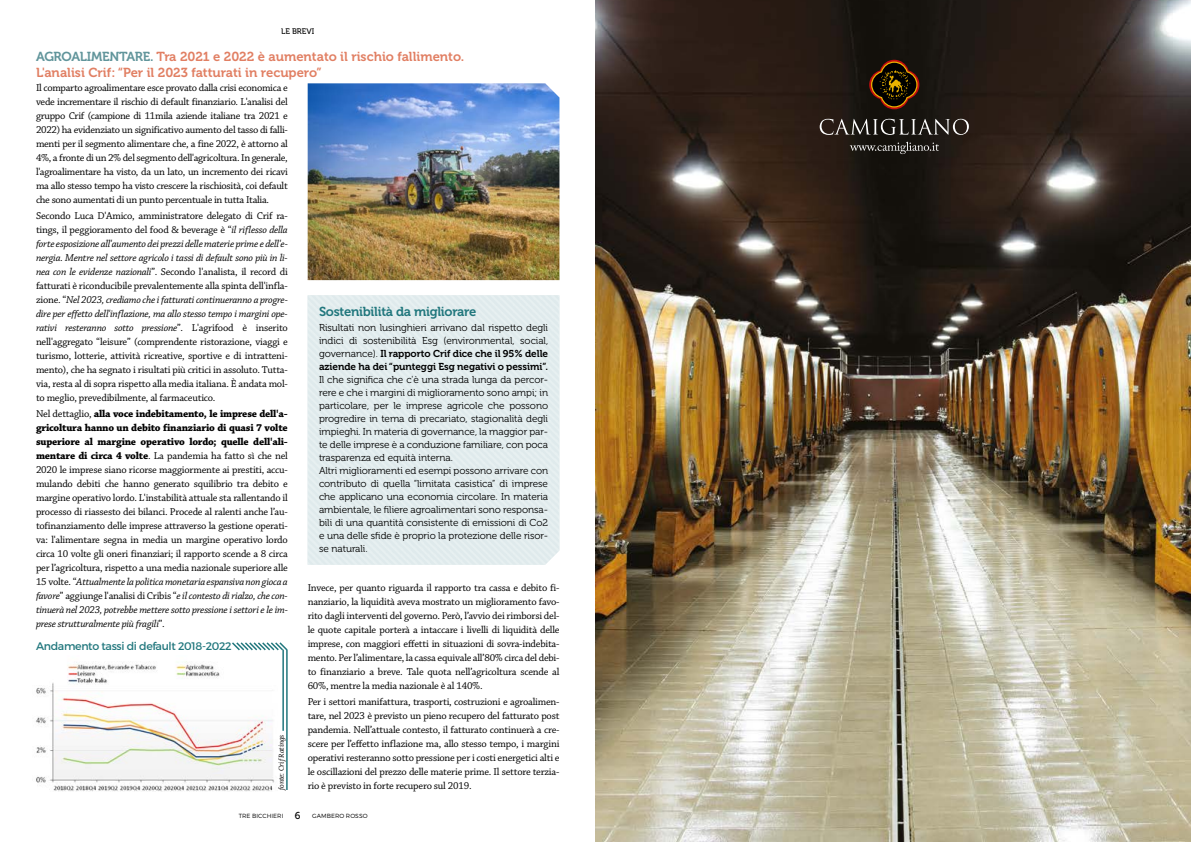
<style>
.page{position:relative;width:1191px;height:842px;background:#fff}
.page>*{position:absolute;margin:0;border:0;box-sizing:border-box;transform-origin:0 0}
.t1{font:13px/16px "Museo 700";color:#e17f63}
.t2{font:13px "Museo 700";letter-spacing:-.02em;color:#21777d}
.t3{font:11px "Montserrat";letter-spacing:-.03em;color:#21777d}
.t4{font:10.5px/14px "Chaparral Pro";letter-spacing:-.02em;color:#000;text-align:justify}
.t5{font:10px/13px "Museo 300";letter-spacing:-.005em;color:#000}
.t6{font:10px/13px "Museo 700";letter-spacing:-.005em;color:#000}
.t7{font:8px "Museo 500";color:#000}
.t8{font:italic 7px "Lora";letter-spacing:-.02em;color:#000}
.t9{font:300 6px "Montserrat";letter-spacing:.01em;color:#000}
.s1{color:#61959b}
.s2{font-style:italic}
.s3{font-weight:700}
.s4{font-family:"Museo 300"}
.s5{font-family:"Museo 500";font-weight:400;font-size:10px}
</style>
<div class="page">
<img style="left:595px;top:0;width:596px;height:842px">
<svg style="left:819px;top:119px;width:150px;height:16px;background:#4a4641"></svg>
<svg style="left:850px;top:142px;width:89px;height:12px"></svg>
<svg style="left:869px;top:60px;width:50px;height:49px;background:#3a1b07"></svg>
<img style="left:879px;top:69px;width:31px;height:30px">
<hr style="left:282px;top:650px;width:2px;height:81px;background:#21777d">
<hr style="left:286px;top:650px;width:2px;height:140px;background:#21777d">
<svg style="left:232px;top:642px;width:56px;height:10px"></svg>
<img style="left:36px;top:661px;width:238px;height:130px">
<img style="left:308px;top:83px;width:251px;height:197px">
<p class="t7" style="left:281px;top:27px;width:34px">LE BREVI</p>
<p class="t1" style="left:36px;top:48px;width:430px"><span class="s1">AGROALIMENTARE.</span> Tra 2021 e 2022 è aumentato il rischio fallimento.<br>L'analisi Crif: “Per il 2023 fatturati in recupero”</p>
<p class="t4" style="left:36px;top:81px;width:253px">Il comparto agroalimentare esce provato dalla crisi economica e vede incrementare il rischio di default finanziario. L'analisi del gruppo Crif (campione di 11mila aziende italiane tra 2021 e 2022) ha evidenziato un significativo aumento del tasso di falli&shy;menti per il segmento alimentare che, a fine 2022, è attorno al 4%, a fronte di un 2% del segmento dell'agricoltura. In generale, l'agroalimentare ha visto, da un lato, un incremento dei ricavi ma allo stesso tempo ha visto crescere la rischiosità, coi default che sono aumentati di un punto percentuale in tutta Italia.</p>
<p class="t4" style="left:36px;top:209px;width:253px">Secondo Luca D'Amico, amministratore delegato di Crif ra&shy;tings, il peggioramento del food &amp; beverage è “<span class="s2">il riflesso della forte esposizione all'aumento dei prezzi delle materie prime e dell'e&shy;nergia. Mentre nel settore agricolo i tassi di default sono più in li&shy;nea con le evidenze nazionali</span>”. Secondo l'analista, il record di fatturati è riconducibile prevalentemente alla spinta dell'infla&shy;zione. “<span class="s2">Nel 2023, crediamo che i fatturati continueranno a progre&shy;dire per effetto dell'inflazione, ma allo stesso tempo i margini ope&shy;rativi resteranno sotto pressione</span>”. L'agrifood è inserito nell'aggregato “leisure” (comprendente ristorazione, viaggi e turismo, lotterie, attività ricreative, sportive e di intratteni&shy;mento), che ha segnato i risultati più critici in assoluto. Tutta&shy;via, resta al di sopra rispetto alla media italiana. È andata mol&shy;to meglio, prevedibilmente, al farmaceutico.</p>
<p class="t4" style="left:36px;top:407px;width:253px">Nel dettaglio, <span class="s3">alla voce indebitamento, le imprese dell'a&shy;gricoltura hanno un debito finanziario di quasi 7 volte superiore al margine operativo lordo; quelle dell'ali&shy;mentare di circa 4 volte</span>. La pandemia ha fatto sì che nel 2020 le imprese siano ricorse maggiormente ai prestiti, accu&shy;mulando debiti che hanno generato squilibrio tra debito e margine operativo lordo. L'instabilità attuale sta rallentando il processo di riassesto dei bilanci. Procede al ralenti anche l’au&shy;tofinanziamento delle imprese attraverso la gestione operati&shy;va: l'alimentare segna in media un margine operativo lordo circa 10 volte gli oneri finanziari; il rapporto scende a 8 circa per l’agricoltura, rispetto a una media nazionale superiore alle 15 volte. “<span class="s2">Attualmente la politica monetaria espansiva non gioca a favore</span>” aggiunge l'analisi di Cribis “<span class="s2">e il contesto di rialzo, che con&shy;tinuerà nel 2023, potrebbe mettere sotto pressione i settori e le im&shy;prese strutturalmente più fragili</span>”.</p>
<p class="t2" style="left:319px;top:304px;width:159px">Sostenibilità da migliorare</p>
<p class="t5" style="left:319px;top:321px;width:231px">Risultati non lusinghieri arrivano dal rispetto degli indici di sostenibilità Esg (environmental, social,</p>
<p class="t6" style="left:319px;top:347px;width:231px"><span class="s4">governance).</span> Il rapporto Crif dice che il 95% delle aziende ha dei “punteggi Esg negativi o pessimi”.</p>
<p class="t5" style="left:319px;top:373px;width:231px">Il che significa che c'è una strada lunga da percor&shy;rere e che i margini di miglioramento sono ampi; in particolare, per le imprese agricole che possono progredire in tema di precariato, stagionalità degli impieghi. In materia di governance, la maggior par&shy;te delle imprese è a conduzione familiare, con poca trasparenza ed equità interna.<br>Altri miglioramenti ed esempi possono arrivare con contributo di quella “limitata casistica” di imprese che applicano una economia circolare. In materia ambientale, le filiere agroalimentari sono responsa&shy;bili di una quantità consistente di emissioni di Co2 e una delle sfide è proprio la protezione delle risor&shy;se naturali.</p>
<p class="t4" style="left:308px;top:581px;width:253px">Invece, per quanto riguarda il rapporto tra cassa e debito fi&shy;nanziario, la liquidità aveva mostrato un miglioramento favo&shy;rito dagli interventi del governo. Però, l’avvio dei rimborsi del&shy;le quote capitale porterà a intaccare i livelli di liquidità delle imprese, con maggiori effetti in situazioni di sovra-indebita&shy;mento. Per l’alimentare, la cassa equivale all’80% circa del debi&shy;to finanziario a breve. Tale quota nell’agricoltura scende al 60%, mentre la media nazionale è al 140%.</p>
<p class="t4" style="left:308px;top:695px;width:253px">Per i settori manifattura, trasporti, costruzioni e agroalimen&shy;tare, nel 2023 è previsto un pieno recupero del fatturato post pandemia. Nell’attuale contesto, il fatturato continuerà a cre&shy;scere per l’effetto inflazione ma, allo stesso tempo, i margini operativi resteranno sotto pressione per i costi energetici alti e le oscillazioni del prezzo delle materie prime. Il settore terzia&shy;rio è previsto in forte recupero sul 2019.</p>
<p class="t3" style="left:36px;top:640px;width:197px">Andamento tassi di default 2018-2022</p>
<p class="t8" style="left:277px;top:790px;width:57px;rotate:-90deg">fonte: CrifRatings</p>
<p class="t9" style="left:239px;top:812px;width:130px">TRE BICCHIERI <span class="s5">6</span> GAMBERO ROSSO</p>
</div>
